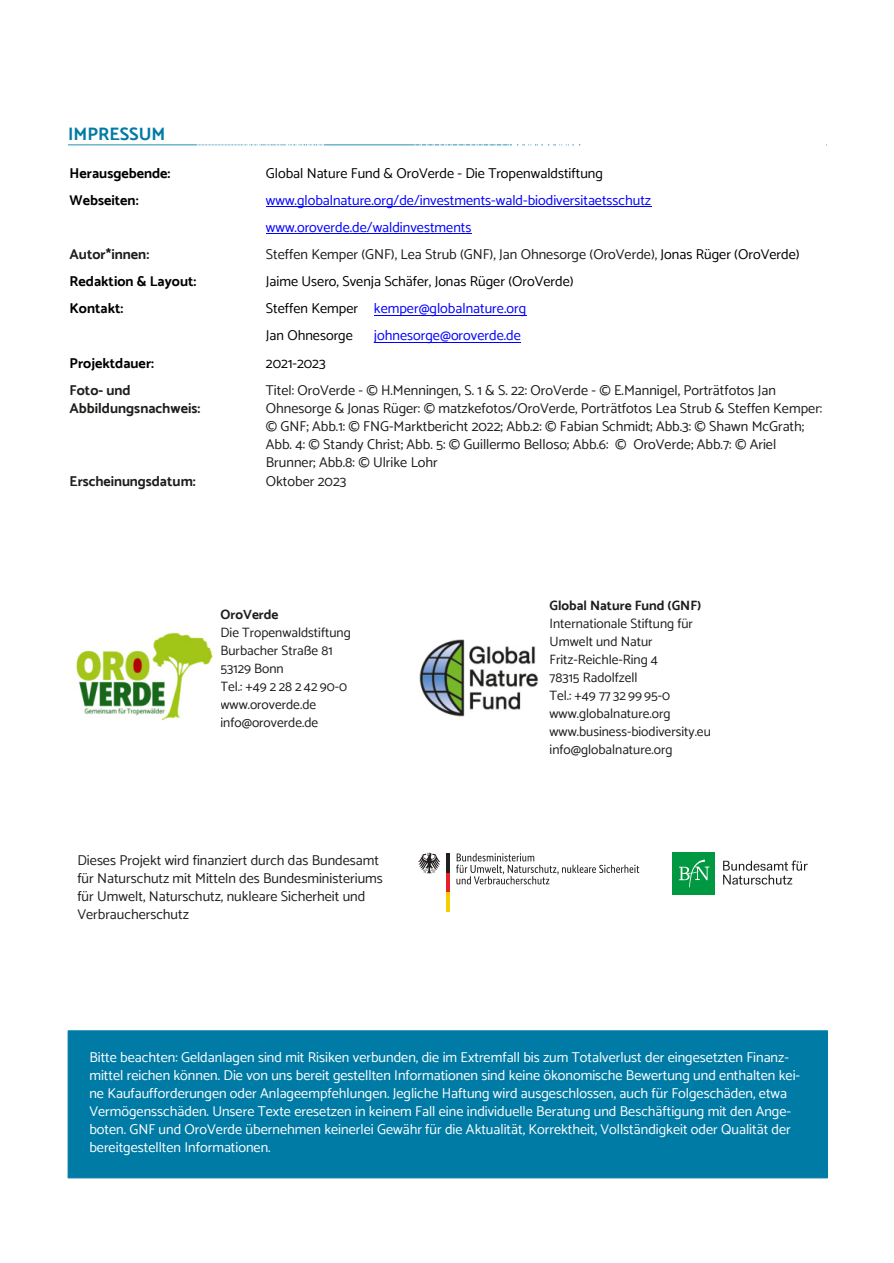
<style>
.page{position:relative;width:894px;height:1263px;background:#fff}
.page>*{position:absolute;margin:0;border:0;box-sizing:border-box;transform-origin:0 0}
.t1{font:700 18px "Catamaran";color:#007ba5}
.t2{font:14.25px/18px "Catamaran";color:#fff}
.t3{font:14.25px/18px "Catamaran";color:#1d1d1b}
.t4{font:14.25px/18px "Catamaran";color:#231e1e}
.t5{font:14.25px/27.2px "Catamaran";color:#000}
.t6{font:14.25px/27.2px "Catamaran";color:#00f}
.t7{font:700 14.25px "Catamaran";color:#000}
.t8{font:700 14.25px/18px "Catamaran";color:#1d1d1b}
.t9{font:13.5px/18px "Catamaran";color:#1d1d1b}
.t10{font:700 13.5px "Catamaran";color:#1d1d1b}
.s1{color:#000}
.s2{color:#00f}
</style>
<div class="page">
<svg style="left:68px;top:145px;width:513px;height:1px"></svg>
<svg style="left:456px;top:853px;width:183px;height:31px"></svg>
<hr style="left:446px;top:892px;width:3px;height:19px;background:#f6ce00">
<hr style="left:446px;top:873px;width:3px;height:19px;background:#e52229">
<svg style="left:418px;top:853px;width:22px;height:21px"></svg>
<hr style="left:446px;top:854px;width:3px;height:19px;background:#231e1e">
<div style="left:672px;top:852px;width:43px;height:43px;background:#009841"></div>
<svg style="left:679px;top:859px;width:30px;height:28px"></svg>
<svg style="left:723px;top:860px;width:84px;height:25px"></svg>
<hr style="left:266px;top:206px;width:385px;height:1px;background:#00f">
<hr style="left:266px;top:233px;width:205px;height:1px;background:#00f">
<hr style="left:374px;top:315px;width:152px;height:1px;background:#00f">
<hr style="left:374px;top:342px;width:146px;height:1px;background:#00f">
<div style="left:68px;top:1031px;width:759px;height:147px;background:#007ba6"></div>
<img style="left:419px;top:640px;width:119px;height:77px">
<img style="left:76px;top:632px;width:137px;height:89px">
<p class="t1" style="left:68px;top:124px;width:99px">IMPRESSUM</p>
<p class="t7" style="left:70px;top:164px;width:102px">Herausgebende:</p>
<p class="t5" style="left:266px;top:159px;width:338px">Global Nature Fund &amp; OroVerde - Die Tropenwaldstiftung</p>
<p class="t7" style="left:70px;top:191px;width:70px">Webseiten:</p>
<p class="t6" style="left:266px;top:186px;width:386px">www.globalnature.org/de/investments-wald-biodiversitaetsschutz www.oroverde.de/waldinvestments</p>
<p class="t8" style="left:70px;top:245px;width:81px">Autor*innen:</p>
<p class="t3" style="left:266px;top:245px;width:535px">Steffen Kemper (GNF), Lea Strub (GNF), Jan Ohnesorge (OroVerde), <span class="s1">Jonas Rüger (OroVerde)</span></p>
<p class="t7" style="left:70px;top:273px;width:128px">Redaktion &amp; Layout:</p>
<p class="t5" style="left:266px;top:268px;width:309px">Jaime Usero, Svenja Schäfer, Jonas Rüger (OroVerde)</p>
<p class="t7" style="left:70px;top:300px;width:55px">Kontakt:</p>
<p class="t5" style="left:266px;top:295px;width:262px">Steffen Kemper <span class="s2">kemper@globalnature.org<br></span>Jan Ohnesorge</p>
<p class="t6" style="left:374px;top:322px;width:148px">johnesorge@oroverde.de</p>
<p class="t7" style="left:70px;top:354px;width:86px">Projektdauer:</p>
<p class="t5" style="left:266px;top:349px;width:61px">2021-2023</p>
<p class="t8" style="left:70px;top:381px;width:132px">Foto- und<br>Abbildungsnachweis:</p>
<p class="t3" style="left:266px;top:381px;width:557px">Titel: OroVerde - © H.Menningen, S. 1 &amp; S. 22: OroVerde - © E.Mannigel, Porträtfotos Jan Ohnesorge &amp; Jonas Rüger: © matzkefotos/OroVerde, Porträtfotos Lea Strub &amp; Steffen Kemper: © GNF; Abb.1: © FNG-Marktbericht 2022; Abb.2: © Fabian Schmidt; Abb.3: © Shawn McGrath; Abb. 4: © Standy Christ; Abb. 5: © Guillermo Belloso; Abb.6: © OroVerde; Abb.7: © Ariel Brunner; Abb.8: © Ulrike Lohr</p>
<p class="t8" style="left:70px;top:472px;width:128px">Erscheinungsdatum:</p>
<p class="t3" style="left:266px;top:472px;width:82px">Oktober 2023</p>
<p class="t10" style="left:220px;top:606px;width:60px">OroVerde</p>
<p class="t9" style="left:220px;top:623px;width:132px">Die Tropenwaldstiftung<br>Burbacher Straße 81<br>53129 Bonn<br>Tel.: +49 2 28 2 42 90-0 www.oroverde.de info@oroverde.de</p>
<p class="t4" style="left:77px;top:851px;width:307px">Dieses Projekt wird finanziert durch das Bundesamt für Naturschutz mit Mitteln des Bundesministeriums für Umwelt, Naturschutz, nukleare Sicherheit und Verbraucherschutz</p>
<p class="t10" style="left:549px;top:598px;width:153px">Global Nature Fund (GNF)</p>
<p class="t9" style="left:549px;top:614px;width:163px">Internationale Stiftung für<br>Umwelt und Natur<br>Fritz-Reichle-Ring 4<br>78315 Radolfzell<br>Tel.: +49 77 32 99 95-0 www.globalnature.org www.business-biodiversity.eu info@globalnature.org</p>
<p class="t2" style="left:89px;top:1048px;width:712px">Bitte beachten: Geldanlagen sind mit Risiken verbunden, die im Extremfall bis zum Totalverlust der eingesetzten Finanz&shy;mittel reichen können. Die von uns bereit gestellten Informationen sind keine ökonomische Bewertung und enthalten kei&shy;ne Kaufaufforderungen oder Anlageempfehlungen. Jegliche Haftung wird ausgeschlossen, auch für Folgeschäden, etwa Vermögensschäden. Unsere Texte eresetzen in keinem Fall eine individuelle Beratung und Beschäftigung mit den Ange&shy;boten. GNF und OroVerde übernehmen keinerlei Gewähr für die Aktualität, Korrektheit, Vollständigkeit oder Qualität der bereitgestellten Informationen.</p>
</div>
